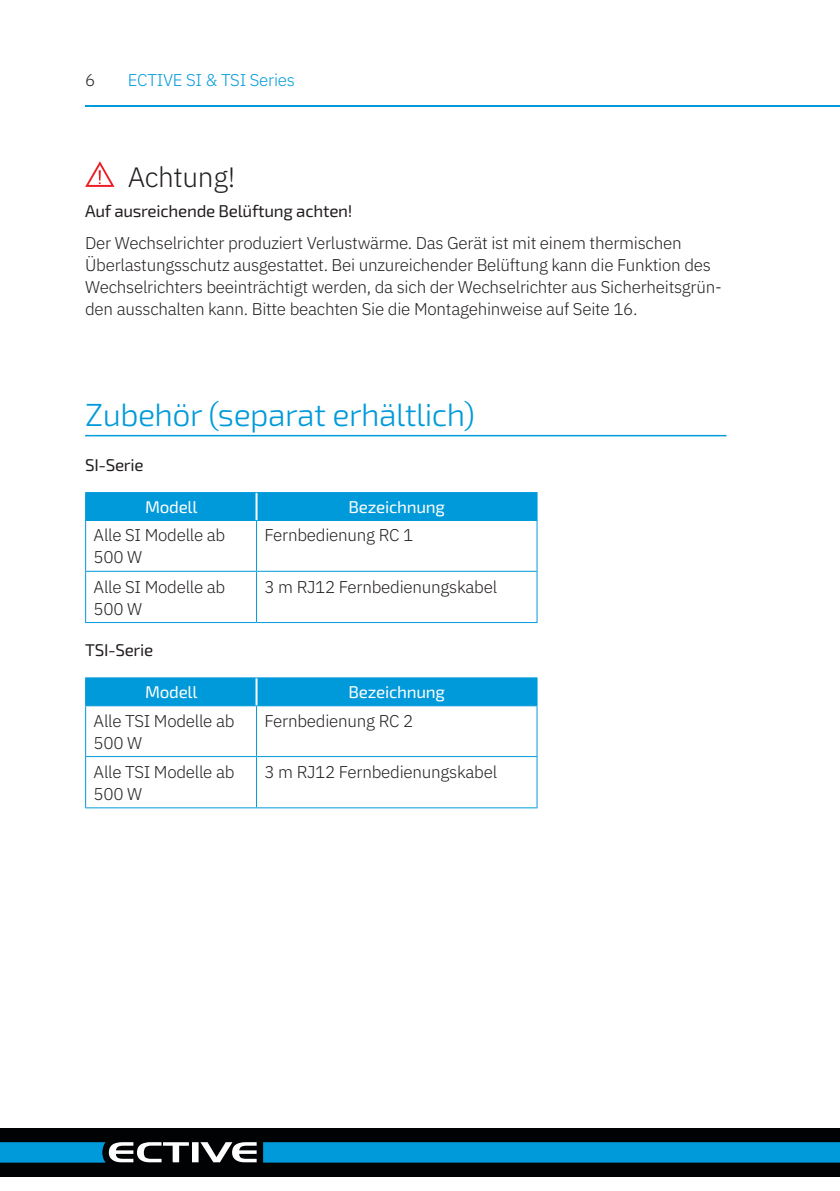
<style>
.page{position:relative;width:840px;height:1191px;background:#fff}
.page>*{position:absolute;margin:0;border:0;box-sizing:border-box;transform-origin:0 0}
.t1{font:300 32px "Exo 2";letter-spacing:-.015em;color:#009ada}
.t2{font:300 28px "IBM Plex Sans";letter-spacing:-.015em;color:#231f20}
.t3{font:300 17px/22px "IBM Plex Sans";letter-spacing:-.015em;color:#231f20}
.t4{font:17px "Exo 2";letter-spacing:-.015em;color:#231f20}
.t5{font:17px "Exo 2";letter-spacing:-.015em;color:#fff}
.t6{font:300 17px "IBM Plex Sans";letter-spacing:-.015em;color:#009ada}
</style>
<div class="page">
<hr style="left:85px;top:105px;width:754px;height:1px;background:#009ada">
<div style="left:0;top:1128px;width:839px;height:48px;background:#010203"></div>
<svg style="left:0;top:1142px;width:256px;height:20px"></svg>
<div style="left:263px;top:1142px;width:576px;height:20px;background:#009ada"></div>
<hr style="left:85px;top:435px;width:641px;height:1px;background:#009ada">
<svg style="left:85px;top:161px;width:29px;height:26px"></svg>
<div style="left:85px;top:492px;width:452px;height:28px;background:#009ada"></div>
<hr style="left:85px;top:520px;width:171px;height:1px;background:#009ada">
<hr style="left:256px;top:520px;width:281px;height:1px;background:#009ada">
<hr style="left:85px;top:521px;width:1px;height:50px;background:#009ada">
<hr style="left:256px;top:521px;width:1px;height:50px;background:#009ada">
<hr style="left:536px;top:521px;width:1px;height:50px;background:#009ada">
<hr style="left:85px;top:571px;width:171px;height:1px;background:#009ada">
<hr style="left:85px;top:572px;width:1px;height:50px;background:#009ada">
<hr style="left:256px;top:571px;width:281px;height:1px;background:#009ada">
<hr style="left:256px;top:572px;width:1px;height:50px;background:#009ada">
<hr style="left:536px;top:572px;width:1px;height:50px;background:#009ada">
<hr style="left:85px;top:622px;width:171px;height:1px;background:#009ada">
<hr style="left:256px;top:622px;width:281px;height:1px;background:#009ada">
<hr style="left:255px;top:493px;width:2px;height:27px;background:#fff">
<hr style="left:85px;top:677px;width:171px;height:1px;background:#009ada">
<hr style="left:256px;top:677px;width:281px;height:1px;background:#009ada">
<div style="left:85px;top:678px;width:452px;height:27px;background:#009ada"></div>
<hr style="left:85px;top:705px;width:171px;height:1px;background:#009ada">
<hr style="left:256px;top:705px;width:281px;height:1px;background:#009ada">
<hr style="left:85px;top:706px;width:1px;height:50px;background:#009ada">
<hr style="left:256px;top:706px;width:1px;height:50px;background:#009ada">
<hr style="left:536px;top:706px;width:1px;height:50px;background:#009ada">
<hr style="left:85px;top:756px;width:171px;height:1px;background:#009ada">
<hr style="left:85px;top:757px;width:1px;height:50px;background:#009ada">
<hr style="left:256px;top:756px;width:281px;height:1px;background:#009ada">
<hr style="left:256px;top:757px;width:1px;height:50px;background:#009ada">
<hr style="left:536px;top:757px;width:1px;height:50px;background:#009ada">
<hr style="left:85px;top:807px;width:171px;height:1px;background:#009ada">
<hr style="left:256px;top:807px;width:281px;height:1px;background:#009ada">
<hr style="left:255px;top:678px;width:2px;height:27px;background:#fff">
<p class="t3" style="left:85px;top:67px;width:12px">6</p>
<p class="t6" style="left:128px;top:67px;width:169px">ECTIVE SI &amp; TSI Series</p>
<h2 class="t2" style="left:128px;top:156px;width:109px">Achtung!</h2>
<p class="t4" style="left:85px;top:201px;width:269px">Auf ausreichende Belüftung achten!</p>
<p class="t3" style="left:85px;top:231px;width:637px">Der Wechselrichter produziert Verlustwärme. Das Gerät ist mit einem thermischen Überlastungsschutz ausgestattet. Bei unzureichender Belüftung kann die Funktion des Wechselrichters beeinträchtigt werden, da sich der Wechselrichter aus Sicherheitsgrün&shy;den ausschalten kann. Bitte beachten Sie die Montagehinweise auf Seite 16.</p>
<h1 class="t1" style="left:85px;top:397px;width:391px">Zubehör (separat erhältlich)</h1>
<p class="t4" style="left:85px;top:455px;width:60px">SI-Serie</p>
<p class="t5" style="left:145px;top:496px;width:54px">Modell</p>
<p class="t5" style="left:348px;top:496px;width:98px">Bezeichnung</p>
<p class="t3" style="left:94px;top:523px;width:133px">Alle SI Modelle ab<br>500 W</p>
<p class="t3" style="left:264px;top:523px;width:150px">Fernbedienung RC 1</p>
<p class="t3" style="left:94px;top:574px;width:133px">Alle SI Modelle ab<br>500 W</p>
<p class="t3" style="left:264px;top:574px;width:234px">3 m RJ12 Fernbedienungskabel</p>
<p class="t4" style="left:85px;top:640px;width:70px">TSI-Serie</p>
<p class="t5" style="left:145px;top:682px;width:54px">Modell</p>
<p class="t5" style="left:348px;top:682px;width:98px">Bezeichnung</p>
<p class="t3" style="left:94px;top:708px;width:142px">Alle TSI Modelle ab<br>500 W</p>
<p class="t3" style="left:264px;top:708px;width:150px">Fernbedienung RC 2</p>
<p class="t3" style="left:94px;top:759px;width:142px">Alle TSI Modelle ab<br>500 W</p>
<p class="t3" style="left:264px;top:759px;width:234px">3 m RJ12 Fernbedienungskabel</p>
</div>
